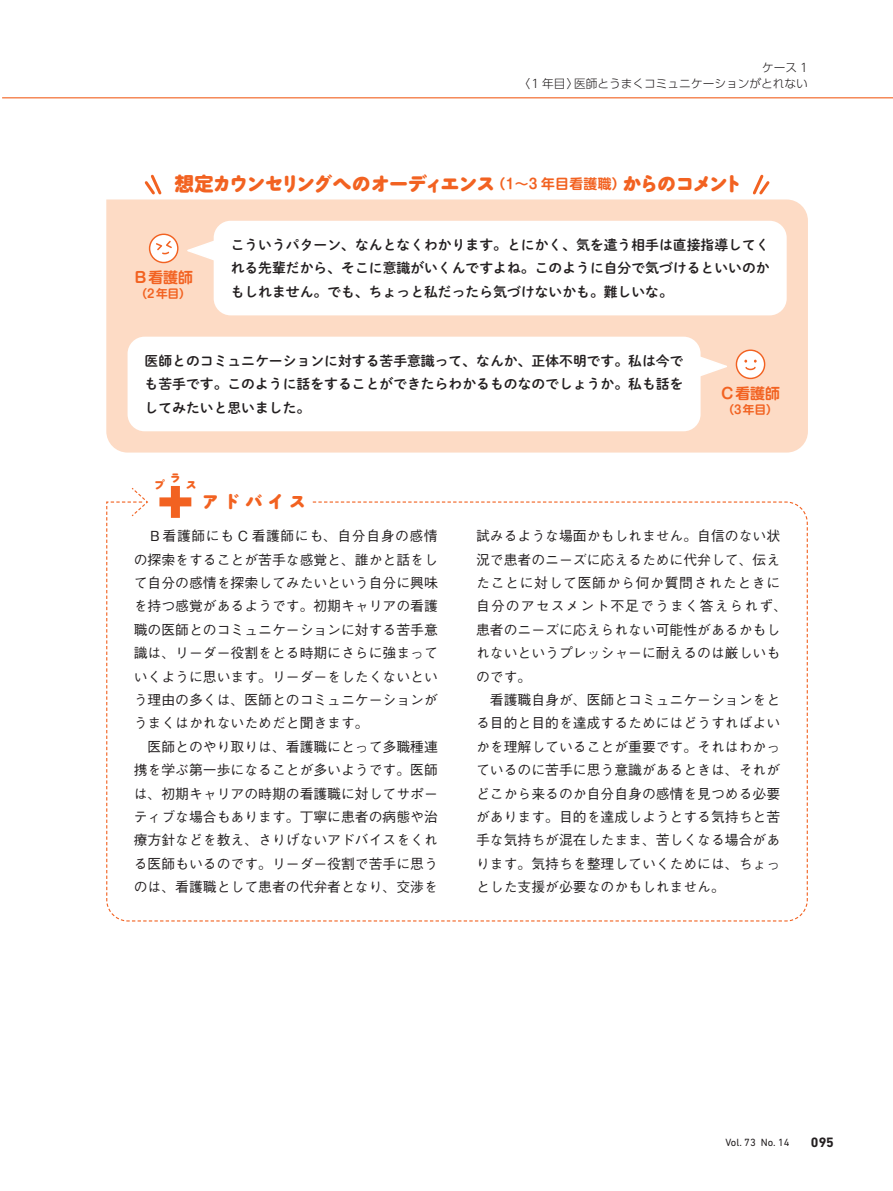
<style>
.page{position:relative;width:893px;height:1191px;background:#fff}
.page>*{position:absolute;margin:0;border:0;box-sizing:border-box;transform-origin:0 0}
.t1{font:800 19.2px "Maru Anti Std";letter-spacing:-.1em;color:#f26221}
.t2{font:800 16.95px "Maru Anti Std";letter-spacing:.28em;color:#f26221}
.t3{font:700 14.85px "Shin M Go Pro De";color:#f26221}
.t4{font:500 13.8px/23.4px "Gothic BBB Pro";color:#231f20}
.t5{font:13.8px/23.4px "Shuei M Go Std B";color:#231f20;text-align:justify}
.t6{font:700 13.8px "DIN Next LT Pro";color:#231f20}
.t7{font:300 11.7px/15.9px "UD Shin Go Pro";color:#231f20;text-align:right}
.t8{font:700 11.7px "Shin M Go Pro De";letter-spacing:.06em;color:#f26221}
.t9{font:800 11.1px "Maru Anti Std";color:#f26221}
.t10{font:10.65px "DIN Next LT Pro";color:#231f20}
.s1{font-family:"UD Shin M Go Pro"}
.s2{font-family:"Maru Anti Std De";font-weight:700;font-size:13.8px}
.s3{font-family:"Shin M Go Pro De";font-weight:700;font-size:13.8px}
</style>
<div class="page">
<hr style="left:2px;top:97px;width:891px;height:1px;background:#f26221">
<div style="left:106px;top:199px;width:702px;height:253px;background:#fddbc5"></div>
<svg style="left:144px;top:174px;width:18px;height:21px"></svg>
<svg style="left:753px;top:174px;width:17px;height:21px"></svg>
<div style="left:214px;top:221px;width:573px;height:94px;background:#fff;border-radius:17px"></div>
<div style="left:128px;top:337px;width:573px;height:94px;background:#fff;border-radius:17px"></div>
<svg style="left:149px;top:233px;width:66px;height:30px"></svg>
<svg style="left:700px;top:349px;width:65px;height:30px"></svg>
<svg style="left:106px;top:486px;width:702px;height:436px"></svg>
<p class="t7" style="left:518px;top:59px;width:291px">ケース 1<br>〈1 年目〉医師とうまくコミュニケーションがとれない</p>
<h1 class="t1" style="left:175px;top:169px;width:570px"><span class="s1">想定</span>カウンセリングへのオーディエンス<span class="s2">（1～3</span> <span class="s3">年目看護職</span><span class="s2">）</span>からのコメント</h1>
<p class="t3" style="left:134px;top:265px;width:60px">B看護師</p>
<p class="t8" style="left:136px;top:284px;width:57px">（2年目）</p>
<p class="t5" style="left:231px;top:232px;width:540px">こういうパターン、なんとなくわかります。とにかく、気を遣う相手は直接指導してくれる先輩だから、そこに意識がいくんですよね。このように自分で気づけるといいのかもしれません。でも、ちょっと私だったら気づけないかも。難しいな。</p>
<p class="t5" style="left:145px;top:348px;width:540px">医師とのコミュニケーションに対する苦手意識って、なんか、正体不明です。私は今でも苦手です。このように話をすることができたらわかるものなのでしょうか。私も話をしてみたいと思いました。</p>
<p class="t9" style="left:170px;top:469px;width:13px">ラ</p>
<p class="t9" style="left:154px;top:476px;width:13px">プ</p>
<p class="t9" style="left:186px;top:476px;width:13px">ス</p>
<p class="t2" style="left:202px;top:489px;width:106px">アドバイス</p>
<p class="t3" style="left:721px;top:381px;width:60px">C看護師</p>
<p class="t8" style="left:722px;top:400px;width:57px">（3年目）</p>
<p class="t4" style="left:134px;top:523px;width:306px">　Ｂ看護師にも C 看護師にも、自分自身の感情の探索をすることが苦手な感覚と、誰かと話をして自分の感情を探索してみたいという自分に興味を持つ感覚があるようです。初期キャリアの看護職の医師とのコミュニケーションに対する苦手意識は、リーダー役割をとる時期にさらに強まっていくように思います。リーダーをしたくないという理由の多くは、医師とのコミュニケーションがうまくはかれないためだと聞きます。<br>　医師とのやり取りは、看護職にとって多職種連携を学ぶ第一歩になることが多いようです。医師は、初期キャリアの時期の看護職に対してサポーティブな場合もあります。丁寧に患者の病態や治療方針などを教え、さりげないアドバイスをくれる医師もいるのです。リーダー役割で苦手に思うのは、看護職として患者の代弁者となり、交渉を</p>
<p class="t4" style="left:476px;top:523px;width:313px">試みるような場面かもしれません。自信のない状況で患者のニーズに応えるために代弁して、伝えたことに対して医師から何か質問されたときに自分のアセスメント不足でうまく答えられず、患者のニーズに応えられない可能性があるかもしれないというプレッシャーに耐えるのは厳しいものです。<br>　看護職自身が、医師とコミュニケーションをとる目的と目的を達成するためにはどうすればよいかを理解していることが重要です。それはわかっているのに苦手に思う意識があるときは、それがどこから来るのか自分自身の感情を見つめる必要があります。目的を達成しようとする気持ちと苦手な気持ちが混在したまま、苦しくなる場合があります。気持ちを整理していくためには、ちょっとした支援が必要なのかもしれません。</p>
<p class="t10" style="left:725px;top:1136px;width:66px">Vol. 73 No. 14</p>
<p class="t6" style="left:811px;top:1134px;width:25px">095</p>
</div>
